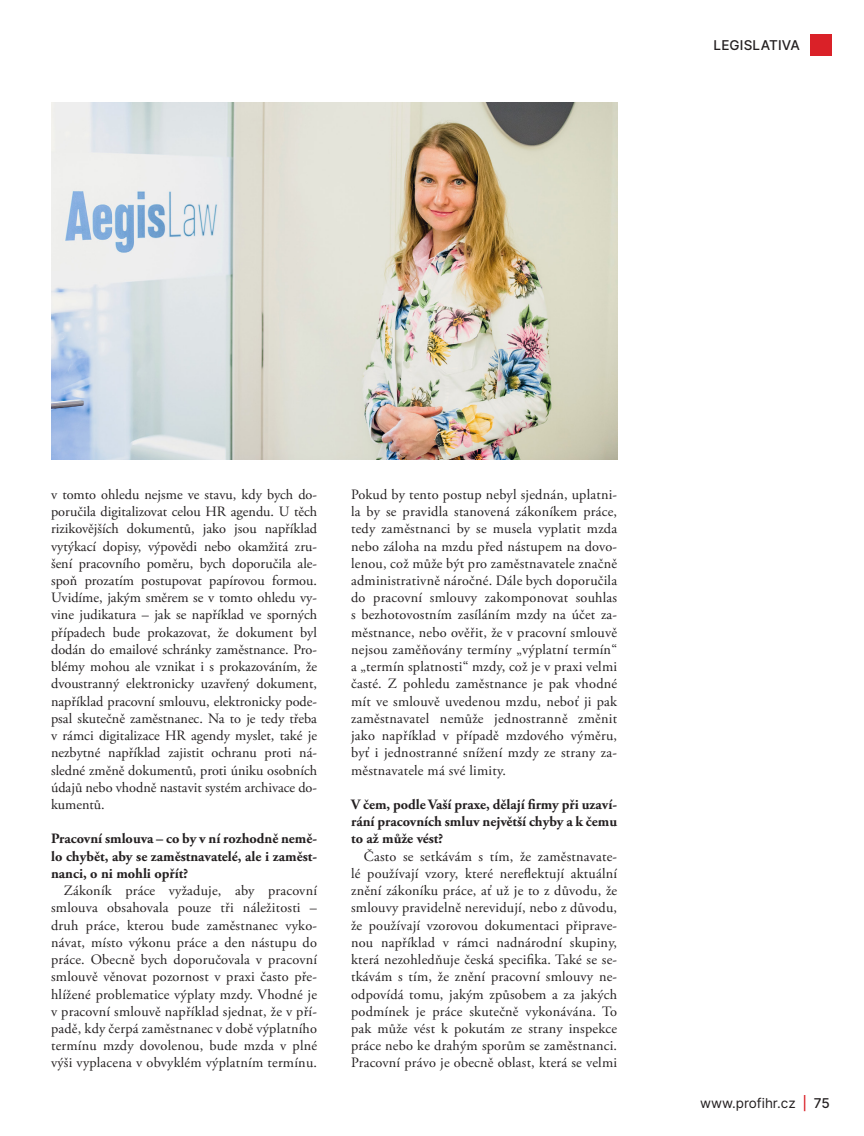
<style>
.page{position:relative;width:864px;height:1136px;background:#fff}
.page>*{position:absolute;margin:0;border:0;box-sizing:border-box;transform-origin:0 0}
.TEXT_9_11{font:14.25px/17.2px "Adobe Garamond Pro";letter-spacing:.015em;color:#231f20;text-align:justify}
.OTAZKA{font:700 14.25px/17.2px "Adobe Garamond Pro";color:#231f20;text-align:justify}
.t1{font:13.5px "Inter";color:#231f20}
.t2{font:500 13.5px "Inter";letter-spacing:.01em;color:#231f20}
.s1{font-weight:500;color:#da2128}
.s2{font-weight:500}
</style>
<div class="page">
<div style="left:810px;top:34px;width:21px;height:21px;background:#da2128"></div>
<img style="left:51px;top:102px;width:566px;height:357px">
<p class="t2" style="left:713px;top:35px;width:88px">LEGISLATIVA</p>
<p class="TEXT_9_11" style="left:51px;top:486px;width:267px">v tomto ohledu nejsme ve stavu, kdy bych do&shy;poručila digitalizovat celou HR agendu. U těch rizikovějších dokumentů, jako jsou například vytýkací dopisy, výpovědi nebo okamžitá zru&shy;šení pracovního poměru, bych doporučila ale&shy;spoň prozatím postupovat papírovou formou.<br>Uvidíme, jakým směrem se v tomto ohledu vy&shy;vine judikatura – jak se například ve sporných případech bude prokazovat, že dokument byl dodán do emailové schránky zaměstnance. Pro&shy;blémy mohou ale vznikat i s prokazováním, že dvoustranný elektronicky uzavřený dokument, například pracovní smlouvu, elektronicky pode&shy;psal skutečně zaměstnanec. Na to je tedy třeba v rámci digitalizace HR agendy myslet, také je nezbytné například zajistit ochranu proti ná&shy;sledné změně dokumentů, proti úniku osobních údajů nebo vhodně nastavit systém archivace do&shy;kumentů.</p>
<p class="OTAZKA" style="left:51px;top:830px;width:267px">Pracovní smlouva – co by v ní rozhodně nemě&shy;lo chybět, aby se zaměstnavatelé, ale i zaměst&shy;nanci, o ni mohli opřít?</p>
<p class="TEXT_9_11" style="left:51px;top:882px;width:267px;text-indent:13px">Zákoník práce vyžaduje, aby pracovní smlouva obsahovala pouze tři náležitosti – druh práce, kterou bude zaměstnanec vyko&shy;návat, místo výkonu práce a den nástupu do práce. Obecně bych doporučovala v pracovní smlouvě věnovat pozornost v praxi často pře&shy;hlížené problematice výplaty mzdy. Vhodné je v pracovní smlouvě například sjednat, že v pří&shy;padě, kdy čerpá zaměstnanec v době výplatního termínu mzdy dovolenou, bude mzda v plné výši vyplacena v obvyklém výplatním termínu.</p>
<p class="TEXT_9_11" style="left:351px;top:486px;width:267px">Pokud by tento postup nebyl sjednán, uplatni&shy;la by se pravidla stanovená zákoníkem práce, tedy zaměstnanci by se musela vyplatit mzda nebo záloha na mzdu před nástupem na dovo&shy;lenou, což může být pro zaměstnavatele značně administrativně náročné. Dále bych doporučila do pracovní smlouvy zakomponovat souhlas s bezhotovostním zasíláním mzdy na účet za&shy;městnance, nebo ověřit, že v pracovní smlouvě nejsou zaměňovány termíny „výplatní termín“ a „termín splatnosti“ mzdy, což je v praxi velmi časté. Z pohledu zaměstnance je pak vhodné mít ve smlouvě uvedenou mzdu, neboť ji pak zaměstnavatel nemůže jednostranně změnit jako například v případě mzdového výměru, byť i jednostranné snížení mzdy ze strany za&shy;městnavatele má své limity.</p>
<p class="OTAZKA" style="left:351px;top:796px;width:267px">V čem, podle Vaší praxe, dělají firmy při uzaví&shy;rání pracovních smluv největší chyby a k čemu to až může vést?</p>
<p class="TEXT_9_11" style="left:351px;top:848px;width:267px;text-indent:13px">Často se setkávám s tím, že zaměstnavate&shy;lé používají vzory, které nereflektují aktuální znění zákoníku práce, ať už je to z důvodu, že smlouvy pravidelně nerevidují, nebo z důvodu, že používají vzorovou dokumentaci připrave&shy;nou například v rámci nadnárodní skupiny, která nezohledňuje česká specifika. Také se se&shy;tkávám s tím, že znění pracovní smlouvy ne&shy;odpovídá tomu, jakým způsobem a za jakých podmínek je práce skutečně vykonávána. To pak může vést k pokutám ze strany inspekce práce nebo ke drahým sporům se zaměstnanci.<br>Pracovní právo je obecně oblast, která se velmi</p>
<p class="t1" style="left:699px;top:1093px;width:131px">www.profihr.cz <span class="s1">|</span> <span class="s2">75</span></p>
</div>
